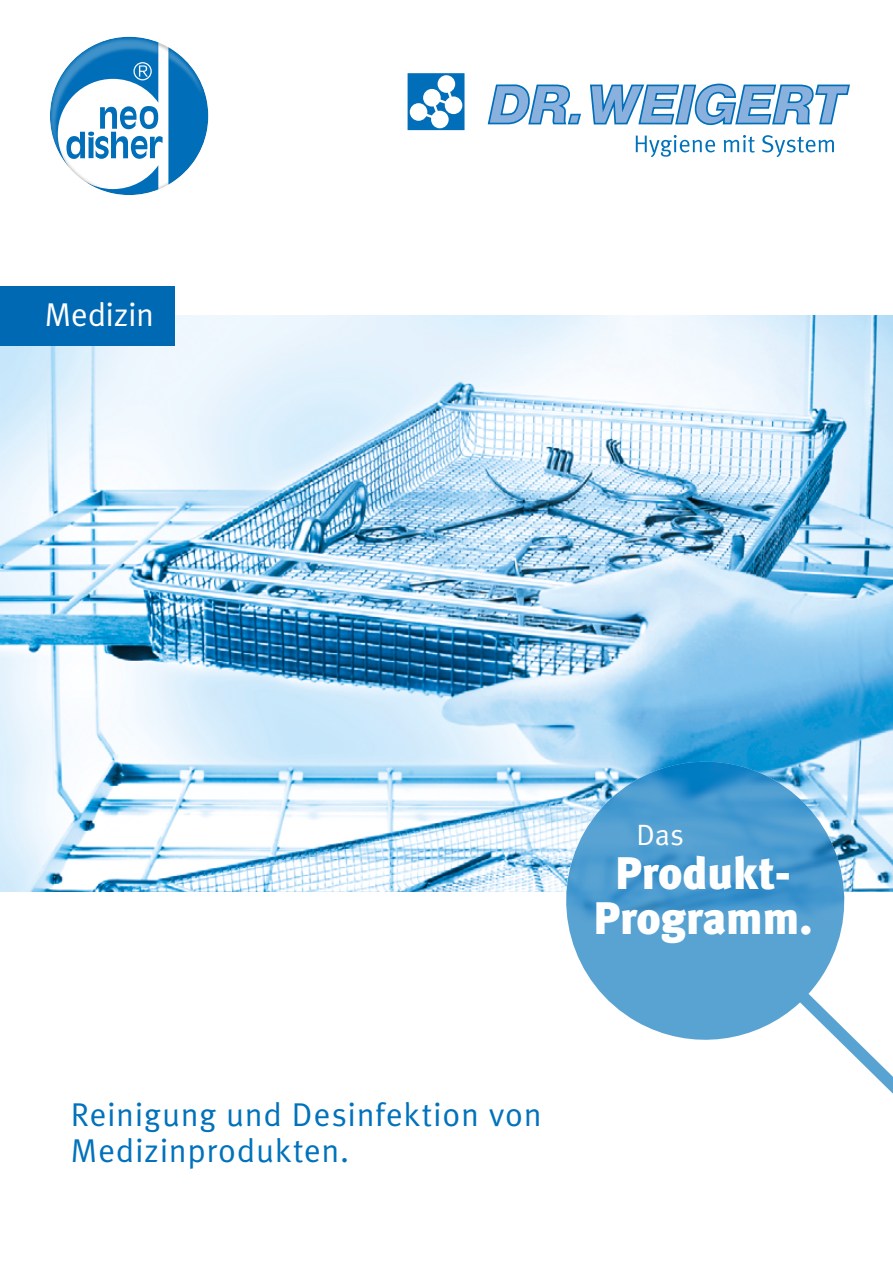
<style>
.page{position:relative;width:893px;height:1263px;background:#fff}
.page>*{position:absolute;margin:0;border:0;box-sizing:border-box;transform-origin:0 0}
.t1{font:45.6px/44.1px "Meta Black LF";color:#fff;text-align:center}
.t2{font:33px/36px "Meta Normal LF";letter-spacing:.02em;color:#0072bb}
.t3{font:33px "Meta Normal LF";letter-spacing:-.015em;color:#fff}
.t4{font:29.4px "Meta Normal LF";color:#fff}
</style>
<div class="page">
<img style="left:1px;top:316px;width:892px;height:576px">
<svg style="left:546px;top:742px;width:347px;height:352px"></svg>
<svg style="left:487px;top:84px;width:94px;height:41px"></svg>
<svg style="left:590px;top:83px;width:260px;height:43px"></svg>
<div style="left:408px;top:73px;width:56px;height:57px;background:#006eb8;border:2px solid #006eb8"></div>
<div style="left:438px;top:75px;width:17px;height:18px;background:#fff;border-radius:50%"></div>
<div style="left:431px;top:111px;width:18px;height:17px;background:#fff;border-radius:50%"></div>
<div style="left:445px;top:96px;width:17px;height:18px;background:#fff;border-radius:50%"></div>
<div style="left:410px;top:103px;width:17px;height:18px;background:#fff;border-radius:50%"></div>
<svg style="left:415px;top:81px;width:42px;height:42px"></svg>
<svg style="left:636px;top:135px;width:198px;height:22px"></svg>
<svg style="left:50px;top:37px;width:158px;height:158px"></svg>
<div style="left:0;top:286px;width:174px;height:60px;background:#0069b4"></div>
<p class="t3" style="left:45px;top:295px;width:111px">Medizin</p>
<p class="t4" style="left:636px;top:817px;width:49px">Das</p>
<h1 class="t1" style="left:594px;top:851px;width:220px">Produkt-<br>Programm.</h1>
<p class="t2" style="left:71px;top:1096px;width:472px">Reinigung und Desinfektion von<br>Medizinprodukten.</p>
</div>
